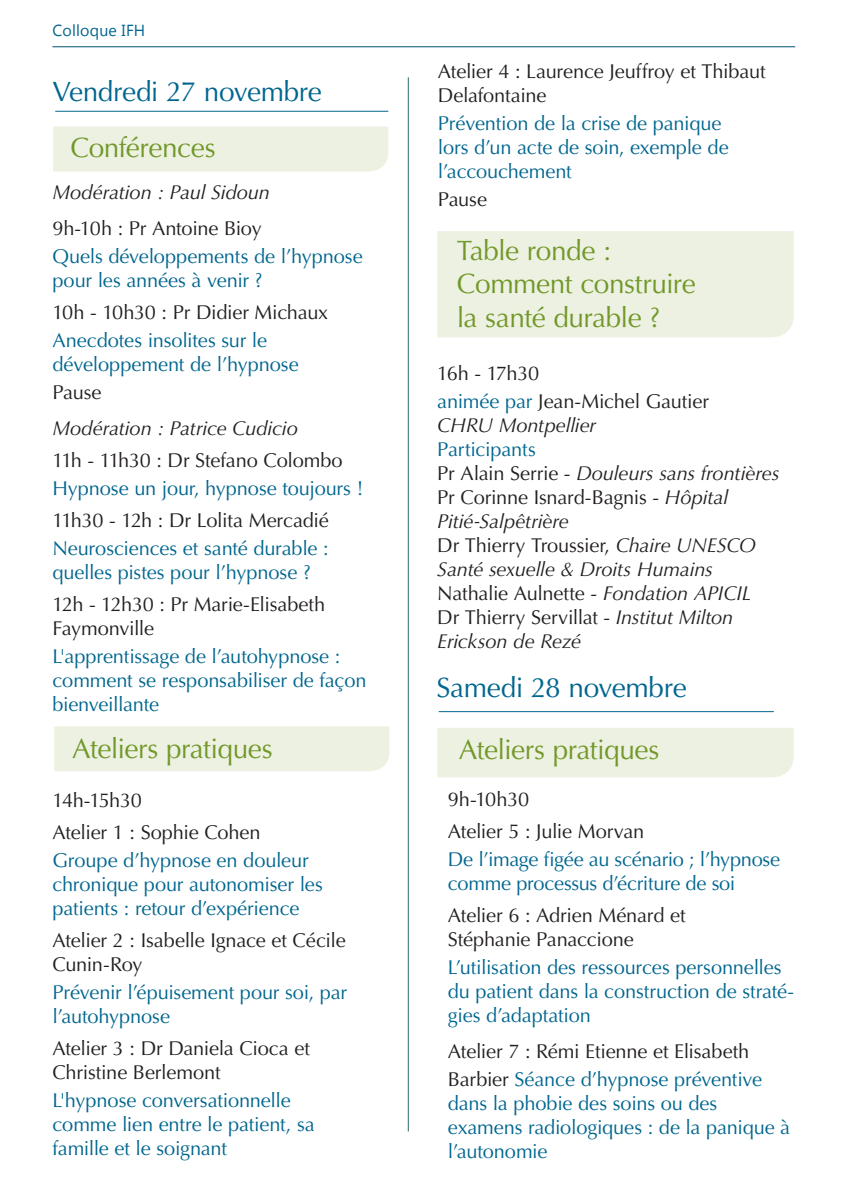
<style>
.page{position:relative;width:842px;height:1191px;background:#fff}
.page>*{position:absolute;margin:0;border:0;box-sizing:border-box;transform-origin:0 0}
.t1{font:28px/33.6px "Optima";letter-spacing:-.015em;color:#729829}
.t2{font:28px "Optima";letter-spacing:-.015em;color:#00668f}
.t3{font:20px/24px "Optima";letter-spacing:-.01em;color:#00668f}
.t4{font:20px/24px "Optima";letter-spacing:-.01em;color:#231f20}
.t5{font:italic 20px/24px "Optima";letter-spacing:-.005em;color:#231f20}
.t6{font:16px "Gadugi";letter-spacing:.015em;color:#00668f}
.s1{color:#00668f}
.s2{font-style:normal;color:#00668f}
.s3{font-style:normal}
</style>
<div class="page">
<hr style="left:52px;top:46px;width:743px;height:1px;background:#005072">
<hr style="left:55px;top:111px;width:333px;height:1px;background:#00668f">
<div style="left:53px;top:126px;width:335px;height:46px;background:#ecf1e2"></div>
<div style="left:54px;top:726px;width:336px;height:45px;background:#ecf1e2"></div>
<div style="left:437px;top:231px;width:357px;height:107px;background:#ecf1e2"></div>
<hr style="left:439px;top:711px;width:335px;height:1px;background:#00668f">
<div style="left:437px;top:728px;width:357px;height:49px;background:#ecf1e2"></div>
<hr style="left:408px;top:77px;width:1px;height:1054px;background:#296b64">
<p class="t6" style="left:52px;top:21px;width:94px">Colloque IFH</p>
<h1 class="t2" style="left:52px;top:75px;width:271px">Vendredi 27 novembre</h1>
<h1 class="t1" style="left:70px;top:131px;width:147px">Conférences</h1>
<p class="t5" style="left:52px;top:180px;width:219px">Modération : Paul Sidoun</p>
<p class="t4" style="left:52px;top:216px;width:211px">9h-10h : Pr Antoine Bioy</p>
<p class="t3" style="left:52px;top:244px;width:312px">Quels développements de l’hypnose pour les années à venir ?</p>
<p class="t4" style="left:52px;top:300px;width:277px">10h - 10h30 : Pr Didier Michaux</p>
<p class="t3" style="left:52px;top:328px;width:248px">Anecdotes insolites sur le développement de l’hypnose</p>
<p class="t4" style="left:52px;top:380px;width:51px">Pause</p>
<p class="t5" style="left:52px;top:416px;width:247px">Modération : Patrice Cudicio</p>
<p class="t4" style="left:52px;top:448px;width:292px">11h - 11h30 : Dr Stefano Colombo</p>
<p class="t3" style="left:52px;top:476px;width:312px">Hypnose un jour, hypnose toujours !</p>
<p class="t4" style="left:52px;top:508px;width:278px">11h30 - 12h : Dr Lolita Mercadié</p>
<p class="t3" style="left:52px;top:536px;width:278px">Neurosciences et santé durable : quelles pistes pour l’hypnose ?</p>
<p class="t4" style="left:52px;top:592px;width:274px">12h - 12h30 : Pr Marie-Elisabeth<br>Faymonville</p>
<p class="t3" style="left:52px;top:644px;width:316px">L'apprentissage de l’autohypnose : comment se responsabiliser de façon bienveillante</p>
<h1 class="t1" style="left:72px;top:732px;width:202px">Ateliers pratiques</h1>
<p class="t4" style="left:52px;top:784px;width:210px;line-height:32px">14h-15h30<br>Atelier 1 : Sophie Cohen</p>
<p class="t3" style="left:52px;top:848px;width:272px">Groupe d’hypnose en douleur chronique pour autonomiser les patients : retour d’expérience</p>
<p class="t4" style="left:52px;top:928px;width:295px">Atelier 2 : Isabelle Ignace et Cécile<br>Cunin-Roy</p>
<p class="t3" style="left:52px;top:980px;width:296px">Prévenir l’épuisement pour soi, par l’autohypnose</p>
<p class="t4" style="left:52px;top:1036px;width:259px">Atelier 3 : Dr Daniela Cioca et<br>Christine Berlemont</p>
<p class="t3" style="left:52px;top:1088px;width:264px">L'hypnose conversationnelle comme lien entre le patient, sa famille et le soignant</p>
<p class="t4" style="left:438px;top:60px;width:329px">Atelier 4 : Laurence Jeuffroy et Thibaut<br>Delafontaine</p>
<p class="t3" style="left:438px;top:112px;width:292px">Prévention de la crise de panique lors d’un acte de soin, exemple de l’accouchement</p>
<p class="t4" style="left:438px;top:188px;width:51px">Pause</p>
<h1 class="t1" style="left:457px;top:234px;width:241px">Table ronde :<br>Comment construire la santé durable ?</h1>
<p class="t4" style="left:437px;top:360px;width:273px;line-height:28px">16h - 17h30<br><span class="s1">animée par</span> Jean-Michel Gautier</p>
<p class="t5" style="left:437px;top:414px;width:160px">CHRU Montpellier</p>
<p class="t5" style="left:437px;top:438px;width:344px"><span class="s2">Participants<br></span><span class="s3">Pr Alain Serrie -</span> Douleurs sans frontières<br><span class="s3">Pr Corinne Isnard-Bagnis -</span> Hôpital<br>Pitié-Salpêtrière<br><span class="s3">Dr Thierry Troussier,</span> Chaire UNESCO<br>Santé sexuelle &amp; Droits Humains<br><span class="s3">Nathalie Aulnette -</span> Fondation APICIL<br><span class="s3">Dr Thierry Servillat -</span> Institut Milton<br>Erickson de Rezé</p>
<h1 class="t2" style="left:437px;top:671px;width:252px">Samedi 28 novembre</h1>
<h1 class="t1" style="left:459px;top:733px;width:202px">Ateliers pratiques</h1>
<p class="t4" style="left:448px;top:783px;width:198px;line-height:32px">9h-10h30<br>Atelier 5 : Julie Morvan</p>
<p class="t3" style="left:448px;top:847px;width:334px">De l’image figée au scénario ; l’hypnose comme processus d’écriture de soi</p>
<p class="t4" style="left:448px;top:903px;width:239px">Atelier 6 : Adrien Ménard et<br>Stéphanie Panaccione</p>
<p class="t3" style="left:448px;top:955px;width:348px">L’utilisation des ressources personnelles du patient dans la construction de straté&shy;gies d’adaptation</p>
<p class="t4" style="left:448px;top:1037px;width:316px;line-height:28px">Atelier 7 : Rémi Etienne et Elisabeth<br>Barbier <span class="s1">Séance d’hypnose préventive</span></p>
<p class="t3" style="left:448px;top:1091px;width:344px">dans la phobie des soins ou des examens radiologiques : de la panique à l’autonomie</p>
</div>
